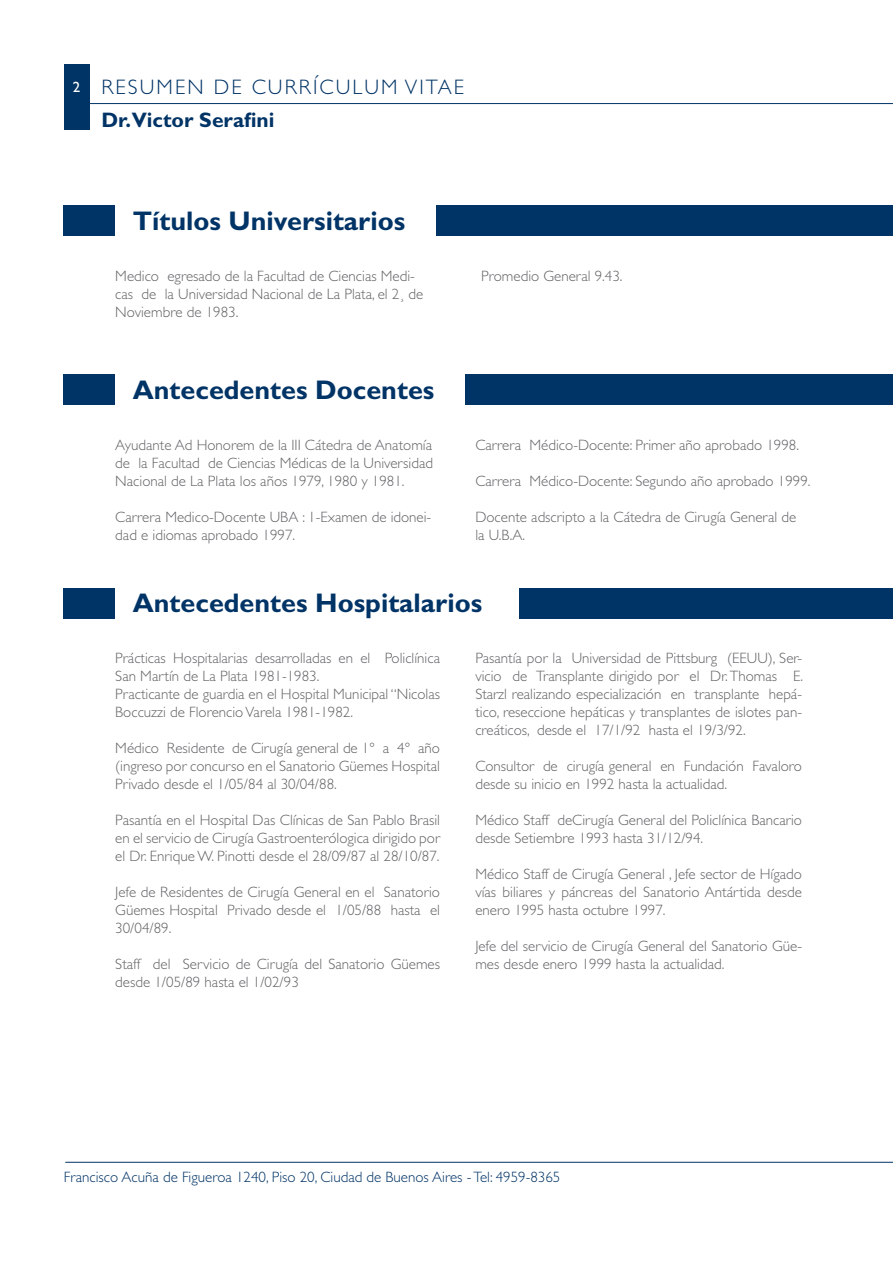
<style>
.page{position:relative;width:893px;height:1263px;background:#fff}
.page>*{position:absolute;margin:0;border:0;box-sizing:border-box;transform-origin:0 0}
.texto{font:700 27px "Gill Sans";color:#036}
.texto-2{font:300 21px "Gill Sans";letter-spacing:.1em;color:#036}
.texto-3{font:700 21px "Gill Sans";color:#036}
.texto-4{font:300 15px/18px "Gill Sans";color:#636366}
.texto-5{font:300 15px "Gill Sans";color:#036}
.texto-6{font:15px "Gill Sans";color:#fff}
</style>
<div class="page">
<div style="left:64px;top:64px;width:26px;height:65px;background:#036"></div>
<hr style="left:66px;top:103px;width:827px;height:1px;background:#036">
<hr style="left:65px;top:1162px;width:828px;height:1px;background:#036">
<div style="left:64px;top:206px;width:51px;height:30px;background:#036"></div>
<div style="left:437px;top:206px;width:456px;height:30px;background:#036"></div>
<div style="left:64px;top:588px;width:51px;height:31px;background:#036"></div>
<div style="left:519px;top:588px;width:374px;height:31px;background:#036"></div>
<div style="left:64px;top:374px;width:51px;height:31px;background:#036"></div>
<div style="left:465px;top:374px;width:428px;height:31px;background:#036"></div>
<p class="texto-6" style="left:73px;top:78px;width:9px">2</p>
<p class="texto-2" style="left:101px;top:75px;width:364px">RESUMEN DE CURRÍCULUM VITAE</p>
<p class="texto-3" style="left:101px;top:107px;width:175px">Dr.Victor Serafini</p>
<p class="texto" style="left:133px;top:205px;width:274px">Títulos Universitarios</p>
<p class="texto-4" style="left:115px;top:267px;width:310px">Medico egresado de la Facultad de Ciencias Medi&shy;cas de la Universidad Nacional de La Plata, el 2¸ de<br>Noviembre de 1983.</p>
<p class="texto" style="left:133px;top:374px;width:303px">Antecedentes Docentes</p>
<p class="texto-4" style="left:115px;top:436px;width:319px;text-align:justify">Ayudante Ad Honorem de la III Cátedra de Anatomía de la Facultad de Ciencias Médicas de la Universidad Nacional de La Plata los años 1979, 1980 y 1981.</p>
<p class="texto-4" style="left:115px;top:508px;width:317px">Carrera Medico-Docente UBA : 1-Examen de idonei&shy;dad e idiomas aprobado 1997.</p>
<p class="texto-4" style="left:481px;top:267px;width:143px">Promedio General 9.43.</p>
<p class="texto-4" style="left:475px;top:436px;width:325px">Carrera Médico-Docente: Primer año aprobado 1998.</p>
<p class="texto-4" style="left:475px;top:472px;width:337px">Carrera Médico-Docente: Segundo año aprobado 1999.</p>
<p class="texto-4" style="left:475px;top:508px;width:322px">Docente adscripto a la Cátedra de Cirugía General de la U.B.A.</p>
<p class="texto" style="left:133px;top:587px;width:351px">Antecedentes Hospitalarios</p>
<p class="texto-4" style="left:115px;top:649px;width:326px">Prácticas Hospitalarias desarrolladas en el Policlínica<br>San Martín de La Plata 1981-1983.</p>
<p class="texto-4" style="left:115px;top:685px;width:326px">Practicante de guardia en el Hospital Municipal “Nicolas<br>Boccuzzi de Florencio Varela 1981-1982.</p>
<p class="texto-4" style="left:115px;top:739px;width:326px;text-align:justify">Médico Residente de Cirugía general de 1° a 4° año (ingreso por concurso en el Sanatorio Güemes Hospital Privado desde el 1/05/84 al 30/04/88.</p>
<p class="texto-4" style="left:115px;top:811px;width:326px;text-align:justify">Pasantía en el Hospital Das Clínicas de San Pablo Brasil en el servicio de Cirugía Gastroenterólogica dirigido por el Dr. Enrique W. Pinotti desde el 28/09/87 al 28/10/87.</p>
<p class="texto-4" style="left:115px;top:883px;width:326px;text-align:justify">Jefe de Residentes de Cirugía General en el Sanatorio Güemes Hospital Privado desde el 1/05/88 hasta el 30/04/89.</p>
<p class="texto-4" style="left:115px;top:955px;width:326px">Staff del Servicio de Cirugía del Sanatorio Güemes desde 1/05/89 hasta el 1/02/93</p>
<p class="texto-4" style="left:475px;top:649px;width:329px;text-align:justify">Pasantía por la Universidad de Pittsburg (EEUU), Ser&shy;vicio de Transplante dirigido por el Dr. Thomas E.<br>Starzl realizando especialización en transplante hepá&shy;tico, reseccione hepáticas y transplantes de islotes pan&shy;creáticos, desde el 17/1/92 hasta el 19/3/92.</p>
<p class="texto-4" style="left:475px;top:757px;width:328px">Consultor de cirugía general en Fundación Favaloro desde su inicio en 1992 hasta la actualidad.</p>
<p class="texto-4" style="left:475px;top:811px;width:328px">Médico Staff deCirugía General del Policlínica Bancario desde Setiembre 1993 hasta 31/12/94.</p>
<p class="texto-4" style="left:475px;top:865px;width:328px;text-align:justify">Médico Staff de Cirugía General , Jefe sector de Hígado vías biliares y páncreas del Sanatorio Antártida desde enero 1995 hasta octubre 1997.</p>
<p class="texto-4" style="left:475px;top:937px;width:328px">Jefe del servicio de Cirugía General del Sanatorio Güe&shy;mes desde enero 1999 hasta la actualidad.</p>
<p class="texto-5" style="left:64px;top:1169px;width:498px">Francisco Acuña de Figueroa 1240, Piso 20, Ciudad de Buenos Aires - Tel: 4959-8365</p>
</div>
